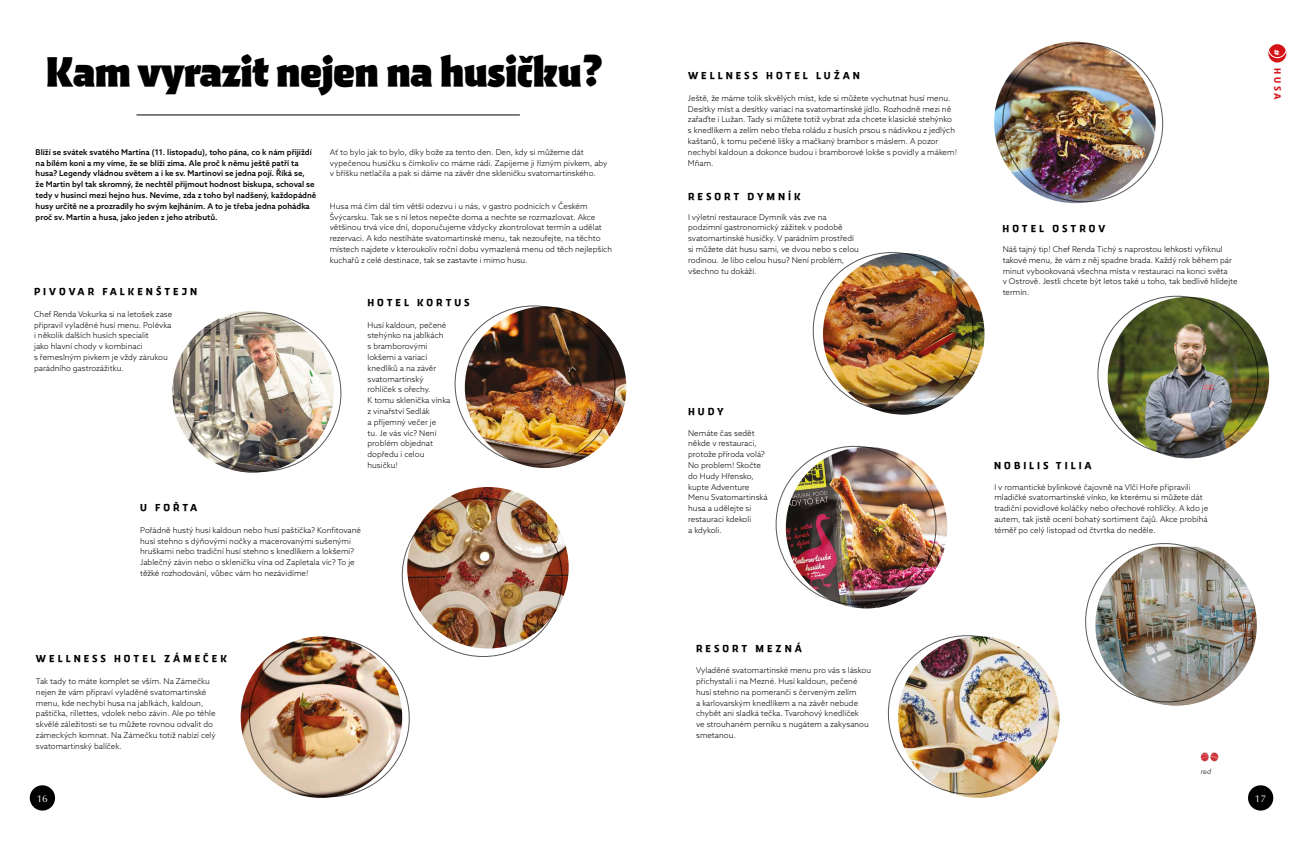
<style>
.page{position:relative;width:1304px;height:842px;background:#fff}
.page>*{position:absolute;margin:0;border:0;box-sizing:border-box;transform-origin:0 0}
.t1{font:900 41px "Skog Sans";color:#000}
.t2{font:700 10px "Skog Sans";letter-spacing:.3em;color:#000}
.t3{font:10px "Classico URW";color:#fff}
.t4{font:700 9px "Skog Sans";color:#d51317}
.t5{font:700 9px "Skog Sans";color:#fff}
.t6{font:300 8px/10.8px "Azo Sans";color:#000}
.t7{font:500 8px/10.8px "Azo Sans";color:#000}
.t8{font:italic 300 7px "Azo Sans";color:#000}
</style>
<div class="page">
<svg style="left:29px;top:785px;width:26px;height:26px"></svg>
<svg style="left:1248px;top:785px;width:26px;height:26px"></svg>
<svg style="left:1268px;top:44px;width:18px;height:19px"></svg>
<div style="left:1268px;top:39px;width:19px;height:19px;border:1px solid #fff;border-radius:50%"></div>
<hr style="left:136px;top:115px;width:384px;height:1px;background:#000">
<img style="left:994px;top:41px;width:170px;height:163px">
<img style="left:812px;top:252px;width:173px;height:163px">
<img style="left:775px;top:445px;width:173px;height:164px">
<img style="left:1097px;top:295px;width:173px;height:164px">
<img style="left:1085px;top:543px;width:172px;height:163px">
<img style="left:887px;top:635px;width:173px;height:163px">
<img style="left:172px;top:305px;width:455px;height:493px">
<img style="left:1200px;top:752px;width:19px;height:10px">
<h1 class="t1" style="left:46px;top:37px;width:560px">Kam vyrazit nejen na husičku?</h1>
<p class="t7" style="left:36px;top:146px;width:282px">Blíží se svátek svatého Martina (11. listopadu), toho pána, co k nám přijíždí na bílém koni a my víme, že se blíží zima. Ale proč k němu ještě patří ta husa? Legendy vládnou světem a i ke sv. Martinovi se jedna pojí. Říká se,<br>že Martin byl tak skromný, že nechtěl přijmout hodnost biskupa, schoval se tedy v husinci mezi hejno hus. Nevíme, zda z toho byl nadšený, každopádně husy určitě ne a prozradily ho svým kejháním. A to je třeba jedna pohádka proč sv. Martin a husa, jako jeden z jeho atributů.</p>
<p class="t6" style="left:330px;top:146px;width:279px">Ať to bylo jak to bylo, díky bože za tento den. Den, kdy si můžeme dát vypečenou husičku s čímkoliv co máme rádi. Zapijeme ji řízným pivkem, aby v bříšku netlačila a pak si dáme na závěr dne skleničku svatomartinského.</p>
<p class="t6" style="left:330px;top:200px;width:284px">Husa má čím dál tím větší odezvu i u nás, v gastro podnicích v Českém Švýcarsku. Tak se s ní letos nepečte doma a nechte se rozmazlovat. Akce většinou trvá více dní, doporučujeme vždycky zkontrolovat termín a udělat rezervaci. A kdo nestíháte svatomartinské menu, tak nezoufejte, na těchto místech najdete v kteroukoliv roční dobu vymazlená menu od těch nejlepších kuchařů z celé destinace, tak se zastavte i mimo husu.</p>
<p class="t2" style="left:34px;top:283px;width:165px">PIVOVAR FALKENŠTEJN</p>
<p class="t6" style="left:34px;top:308px;width:140px">Chef Renda Vokurka si na letošek zase připravil vyladěné husí menu. Polévka i několik dalších husích specialit<br>jako hlavní chody v kombinaci<br>s řemeslným pivkem je vždy zárukou parádního gastrozážitku.</p>
<p class="t2" style="left:140px;top:499px;width:59px">U FOŘTA</p>
<p class="t2" style="left:367px;top:294px;width:104px">HOTEL KORTUS</p>
<p class="t6" style="left:368px;top:319px;width:85px">Husí kaldoun, pečené stehýnko na jablkách<br>s bramborovými lokšemi a variací knedlíků a na závěr svatomartinský rohlíček s ořechy.<br>K tomu sklenička vínka z vinařství Sedlák<br>a příjemný večer je<br>tu. Je vás víc? Není problém objednat dopředu i celou husičku!</p>
<p class="t6" style="left:140px;top:524px;width:222px">Pořádně hustý husí kaldoun nebo husí paštička? Konfitované husí stehno s dýňovými nočky a macerovanými sušenými hruškami nebo tradiční husí stehno s knedlíkem a lokšemi?<br>Jablečný závin nebo o skleničku vína od Zapletala víc? To je těžké rozhodování, vůbec vám ho nezávidíme!</p>
<p class="t2" style="left:688px;top:67px;width:174px">WELLNESS HOTEL LUŽAN</p>
<p class="t6" style="left:688px;top:92px;width:271px">Ještě, že máme tolik skvělých míst, kde si můžete vychutnat husí menu.<br>Desítky míst a desítky variací na svatomartinské jídlo. Rozhodně mezi ně zařaďte i Lužan. Tady si můžete totiž vybrat zda chcete klasické stehýnko s knedlíkem a zelím nebo třeba roládu z husích prsou s nádivkou z jedlých kaštanů, k tomu pečené lišky a mačkaný brambor s máslem. A pozor nechybí kaldoun a dokonce budou i bramborové lokše s povidly a mákem!<br>Mňam.</p>
<p class="t2" style="left:688px;top:188px;width:114px">RESORT DYMNÍK</p>
<p class="t6" style="left:688px;top:211px;width:172px">I výletní restaurace Dymník vás zve na podzimní gastronomický zážitek v podobě svatomartinské husičky. V parádním prostředí si můžete dát husu sami, ve dvou nebo s celou rodinou. Je libo celou husu? Není problém, všechno tu dokáží.</p>
<p class="t5" style="left:1285px;top:49px;width:9px;rotate:90deg">#</p>
<p class="t4" style="left:1285px;top:68px;width:33px;rotate:90deg">HUSA</p>
<p class="t2" style="left:1003px;top:220px;width:104px">HOTEL OSTROV</p>
<p class="t6" style="left:1003px;top:244px;width:236px">Náš tajný tip! Chef Renda Tichý s naprostou lehkostí vyfiknul takové menu, že vám z něj spadne brada. Každý rok během pár minut vybookovaná všechna místa v restauraci na konci světa<br>v Ostrově. Jestli chcete být letos také u toho, tak bedlivě hlídejte termín.</p>
<p class="t2" style="left:688px;top:403px;width:37px">HUDY</p>
<p class="t6" style="left:688px;top:427px;width:81px">Nemáte čas sedět někde v restauraci, protože příroda volá?<br>No problem! Skočte do Hudy Hřensko, kupte Adventure<br>Menu Svatomartinská husa a udělejte si restauraci kdekoli<br>a kdykoli.</p>
<p class="t2" style="left:994px;top:457px;width:99px">NOBILIS TILIA</p>
<p class="t6" style="left:994px;top:481px;width:215px">I v romantické bylinkové čajovně na Vlčí Hoře připravili mladičké svatomartinské vínko, ke kterému si můžete dát tradiční povidlové koláčky nebo ořechové rohlíčky. A kdo je autem, tak jistě ocení bohatý sortiment čajů. Akce probíhá téměř po celý listopad od čtvrtka do neděle.</p>
<p class="t2" style="left:36px;top:650px;width:192px">WELLNESS HOTEL ZÁMEČEK</p>
<p class="t6" style="left:36px;top:676px;width:181px">Tak tady to máte komplet se vším. Na Zámečku nejen že vám připraví vyladěné svatomartinské menu, kde nechybí husa na jablkách, kaldoun, paštička, rillettes, vdolek nebo závin. Ale po téhle skvělé záležitosti se tu můžete rovnou odvalit do zámeckých komnat. Na Zámečku totiž nabízí celý svatomartinský balíček.</p>
<p class="t2" style="left:696px;top:640px;width:107px">RESORT MEZNÁ</p>
<p class="t6" style="left:696px;top:665px;width:176px">Vyladěné svatomartinské menu pro vás s láskou přichystali i na Mezné. Husí kaldoun, pečené husí stehno na pomeranči s červeným zelím<br>a karlovarským knedlíkem a na závěr nebude chybět ani sladká tečka. Tvarohový knedlíček<br>ve strouhaném perníku s nugátem a zakysanou smetanou.</p>
<p class="t8" style="left:1201px;top:766px;width:12px">red</p>
<p class="t3" style="left:37px;top:791px;width:13px">16</p>
<p class="t3" style="left:1255px;top:791px;width:13px">17</p>
</div>
